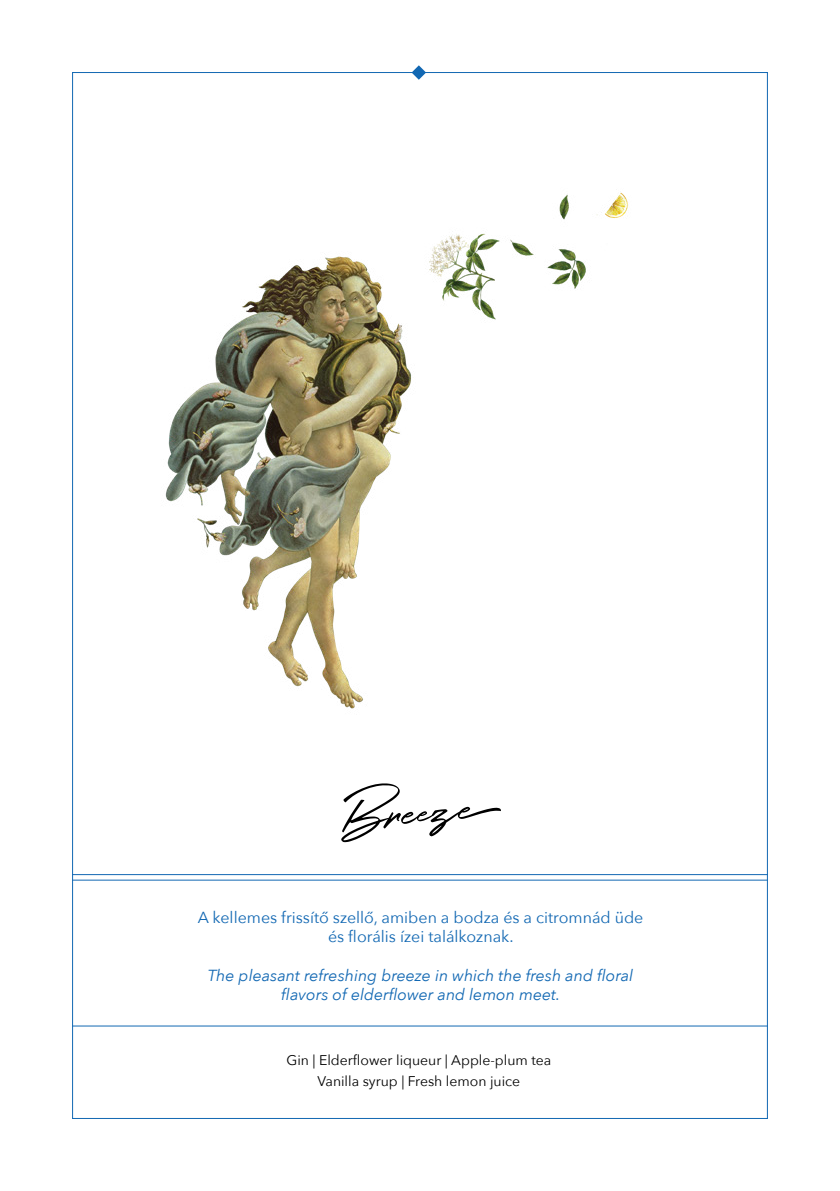
<style>
.page{position:relative;width:840px;height:1191px;background:#fff}
.page>*{position:absolute;margin:0;border:0;box-sizing:border-box;transform-origin:0 0}
.t1{font:61px "Holland";color:#000}
.t2{font:italic 16px/19.2px "Avenir Next";color:#1268b3;text-align:center}
.t3{font:16px/19.2px "Avenir Next";color:#1268b3;text-align:center}
.t4{font:14px/20.8px "Avenir Next";color:#000;text-align:center}
</style>
<div class="page">
<img style="left:74px;top:192px;width:691px;height:835px">
<svg style="left:412px;top:65px;width:14px;height:15px"></svg>
<hr style="left:72px;top:874px;width:695px;height:1px;background:#1268b3">
<hr style="left:72px;top:879px;width:695px;height:1px;background:#1268b3">
<hr style="left:72px;top:1025px;width:695px;height:1px;background:#1268b3">
<h1 class="t1" style="left:335px;top:771px;width:139px;rotate:-5deg">Bree ze</h1>
<p class="t3" style="left:197px;top:907px;width:447px">A kellemes frissítő szellő, amiben a bodza és a citromnád üde és florális ízei találkoznak.</p>
<p class="t2" style="left:208px;top:965px;width:427px">The pleasant refreshing breeze in which the fresh and floral flavors of elderflower and lemon meet.</p>
<p class="t4" style="left:286px;top:1049px;width:266px">Gin | Elderflower liqueur | Apple-plum tea<br>Vanilla syrup | Fresh lemon juice</p>
</div>
